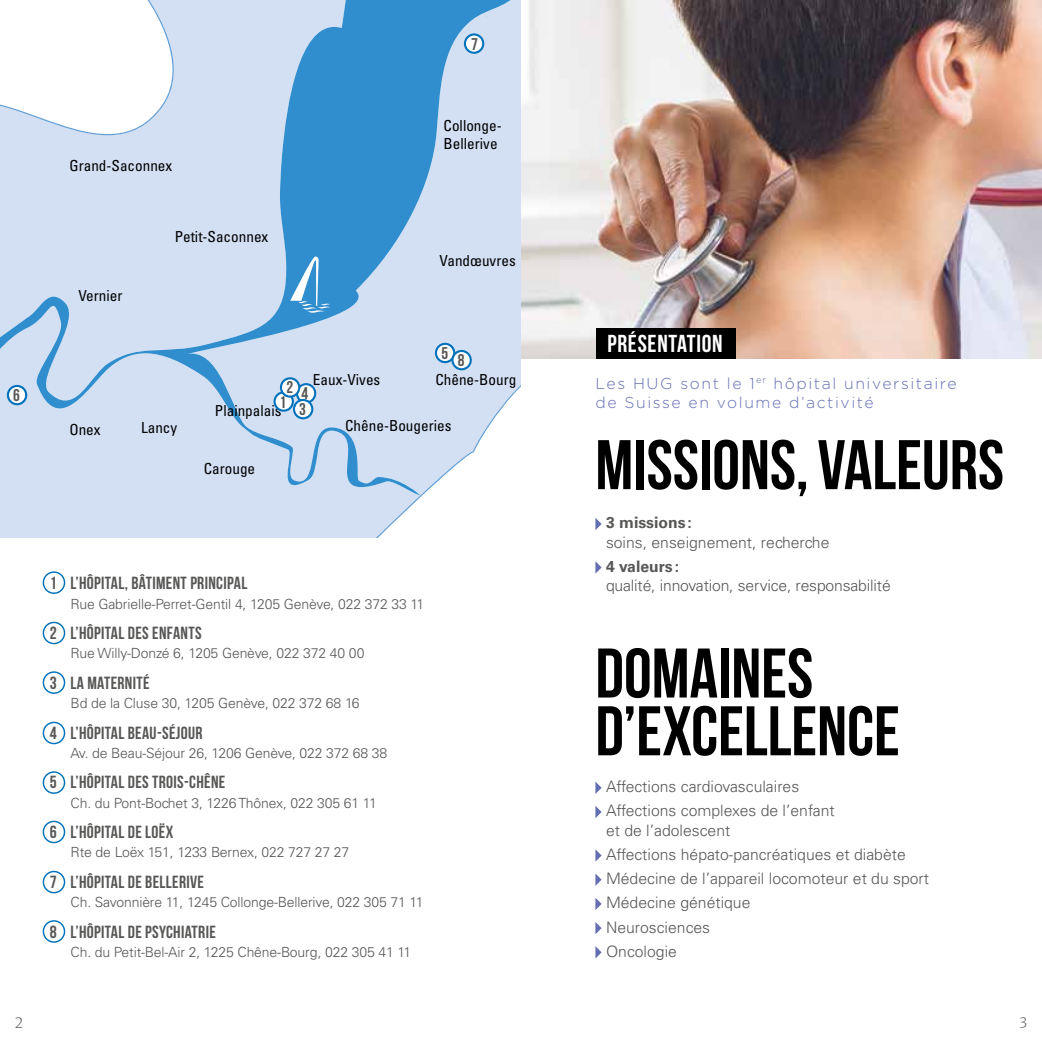
<style>
.page{position:relative;width:1042px;height:1042px;background:#fff}
.page>*{position:absolute;margin:0;border:0;box-sizing:border-box;transform-origin:0 0}
.t1{font:70px/57.8px "Bebas Neue";color:#000}
.t2{font:24.5px "Bebas Neue";letter-spacing:.03em;color:#fff}
.t3{font:17.5px "Bebas Neue";letter-spacing:.02em;color:#575756}
.t4{font:16.97px/15.9px "Bebas Neue";color:#575756}
.t5{font:300 15.75px/24.2px "Univers LT Std";color:#575756}
.t6{font:300 15.75px/18.9px "Gotham Rounded";letter-spacing:.1em;color:#646fb3}
.t7{font:700 15.75px "Univers LT Std";color:#575756}
.t8{font:300 15.75px "Foundry Sans";color:#575756}
.t9{font:condensed 15.22px/18.2px "Univers LT Std";color:#000}
.t10{font:300 14px "Univers LT Std";letter-spacing:-.01em;color:#575756}
</style>
<div class="page">
<img style="left:521px;top:0;width:521px;height:359px">
<svg style="left:595px;top:518px;width:6px;height:12px"></svg>
<svg style="left:595px;top:561px;width:6px;height:13px"></svg>
<svg style="left:595px;top:781px;width:6px;height:13px"></svg>
<svg style="left:595px;top:806px;width:6px;height:12px"></svg>
<svg style="left:595px;top:849px;width:6px;height:12px"></svg>
<svg style="left:595px;top:873px;width:6px;height:13px"></svg>
<svg style="left:595px;top:898px;width:6px;height:12px"></svg>
<svg style="left:595px;top:922px;width:6px;height:12px"></svg>
<svg style="left:595px;top:946px;width:6px;height:12px"></svg>
<div style="left:596px;top:328px;width:140px;height:30px;background:#000"></div>
<svg style="left:0;top:398px;width:510px;height:139px;background:#d4e1f4"></svg>
<svg style="left:0;top:0;width:521px;height:398px;background:#c1d8ef"></svg>
<svg style="left:203px;top:0;width:318px;height:135px;background:#88bae2"></svg>
<svg style="left:435px;top:343px;width:37px;height:27px"></svg>
<svg style="left:273px;top:377px;width:43px;height:42px"></svg>
<svg style="left:7px;top:385px;width:20px;height:20px"></svg>
<svg style="left:290px;top:256px;width:40px;height:57px;background:#5aa4d7"></svg>
<div style="left:43px;top:571px;width:22px;height:23px;border:1px solid #0072bb;border-radius:50%"></div>
<div style="left:43px;top:622px;width:22px;height:22px;border:1px solid #0072bb;border-radius:50%"></div>
<div style="left:43px;top:671px;width:22px;height:23px;border:1px solid #0072bb;border-radius:50%"></div>
<div style="left:43px;top:722px;width:22px;height:22px;border:1px solid #0072bb;border-radius:50%"></div>
<div style="left:43px;top:771px;width:22px;height:23px;border:1px solid #0072bb;border-radius:50%"></div>
<div style="left:43px;top:820px;width:22px;height:23px;border:1px solid #0072bb;border-radius:50%"></div>
<div style="left:43px;top:871px;width:22px;height:22px;border:1px solid #0072bb;border-radius:50%"></div>
<div style="left:43px;top:920px;width:22px;height:23px;border:1px solid #0072bb;border-radius:50%"></div>
<p class="t4" style="left:471px;top:36px;width:8px">7</p>
<p class="t4" style="left:13px;top:387px;width:8px">6</p>
<p class="t9" style="left:69px;top:156px;width:104px">Grand-Saconnex</p>
<p class="t9" style="left:78px;top:286px;width:46px">Vernier</p>
<p class="t9" style="left:175px;top:227px;width:95px">Petit-Saconnex</p>
<p class="t9" style="left:444px;top:116px;width:60px">Collonge-<br>Bellerive</p>
<p class="t9" style="left:439px;top:252px;width:78px">Vandœuvres</p>
<p class="t4" style="left:441px;top:345px;width:8px">5</p>
<p class="t4" style="left:458px;top:351px;width:8px">8</p>
<p class="t9" style="left:69px;top:420px;width:33px">Onex</p>
<p class="t9" style="left:141px;top:418px;width:38px">Lancy</p>
<p class="t9" style="left:435px;top:370px;width:82px">Chêne-Bourg</p>
<p class="t9" style="left:345px;top:416px;width:108px">Chêne-Bougeries</p>
<p class="t9" style="left:313px;top:370px;width:69px">Eaux-Vives</p>
<p class="t4" style="left:286px;top:379px;width:8px">2</p>
<p class="t4" style="left:299px;top:385px;width:11px">4<br>3</p>
<p class="t4" style="left:279px;top:394px;width:8px">1</p>
<p class="t9" style="left:215px;top:401px;width:68px">Plainpalais</p>
<p class="t9" style="left:204px;top:459px;width:53px">Carouge</p>
<p class="t3" style="left:50px;top:574px;width:199px">1 L’HÔPITAL, BÂTIMENT PRINCIPAL</p>
<p class="t10" style="left:70px;top:595px;width:355px">Rue Gabrielle-Perret-Gentil 4, 1205 Genève, 022 372 33 11</p>
<p class="t3" style="left:50px;top:623px;width:153px">2 L’HÔPITAL DES ENFANTS</p>
<p class="t10" style="left:70px;top:645px;width:295px">Rue Willy-Donzé 6, 1205 Genève, 022 372 40 00</p>
<p class="t3" style="left:50px;top:673px;width:101px">3 LA MATERNITÉ</p>
<p class="t10" style="left:70px;top:695px;width:291px">Bd de la Cluse 30, 1205 Genève, 022 372 68 16</p>
<p class="t3" style="left:50px;top:723px;width:154px">4 L’HÔPITAL BEAU-SÉJOUR</p>
<p class="t10" style="left:70px;top:744px;width:318px">Av. de Beau-Séjour 26, 1206 Genève, 022 372 68 38</p>
<p class="t3" style="left:50px;top:773px;width:177px">5 L’HÔPITAL DES TROIS-CHÊNE</p>
<p class="t10" style="left:70px;top:794px;width:308px">Ch. du Pont-Bochet 3, 1226 Thônex, 022 305 61 11</p>
<p class="t3" style="left:50px;top:822px;width:125px">6 L’HÔPITAL DE LOËX</p>
<p class="t10" style="left:70px;top:844px;width:280px">Rte de Loëx 151, 1233 Bernex, 022 727 27 27</p>
<p class="t3" style="left:50px;top:872px;width:156px">7 L’HÔPITAL DE BELLERIVE</p>
<p class="t10" style="left:70px;top:893px;width:354px">Ch. Savonnière 11, 1245 Collonge-Bellerive, 022 305 71 11</p>
<p class="t3" style="left:50px;top:922px;width:168px">8 L’HÔPITAL DE PSYCHIATRIE</p>
<p class="t10" style="left:70px;top:943px;width:342px">Ch. du Petit-Bel-Air 2, 1225 Chêne-Bourg, 022 305 41 11</p>
<h2 class="t2" style="left:607px;top:330px;width:117px">PRÉSENTATION</h2>
<p class="t6" style="left:595px;top:373px;width:363px">Les HUG sont le 1<sup>er</sup> hôpital universitaire de Suisse en volume d’activité</p>
<h1 class="t1" style="left:595px;top:435px;width:410px">MISSIONS, VALEURS</h1>
<p class="t7" style="left:606px;top:514px;width:87px">3 missions:</p>
<p class="t5" style="left:606px;top:530px;width:225px">soins, enseignement, recherche</p>
<p class="t7" style="left:606px;top:557px;width:75px">4 valeurs:</p>
<p class="t5" style="left:606px;top:573px;width:286px">qualité, innovation, service, responsabilité</p>
<h1 class="t1" style="left:595px;top:643px;width:306px">DOMAINES<br>D’EXCELLENCE</h1>
<p class="t5" style="left:606px;top:774px;width:230px">Affections cardiovasculaires<br>Affections complexes de l’enfant</p>
<p class="t5" style="left:606px;top:818px;width:324px">et de l’adolescent<br>Affections hépato-pancréatiques et diabète<br>Médecine de l’appareil locomoteur et du sport<br>Médecine génétique<br>Neurosciences<br>Oncologie</p>
<p class="t8" style="left:15px;top:1013px;width:9px">2</p>
<p class="t8" style="left:1019px;top:1013px;width:9px">3</p>
</div>
